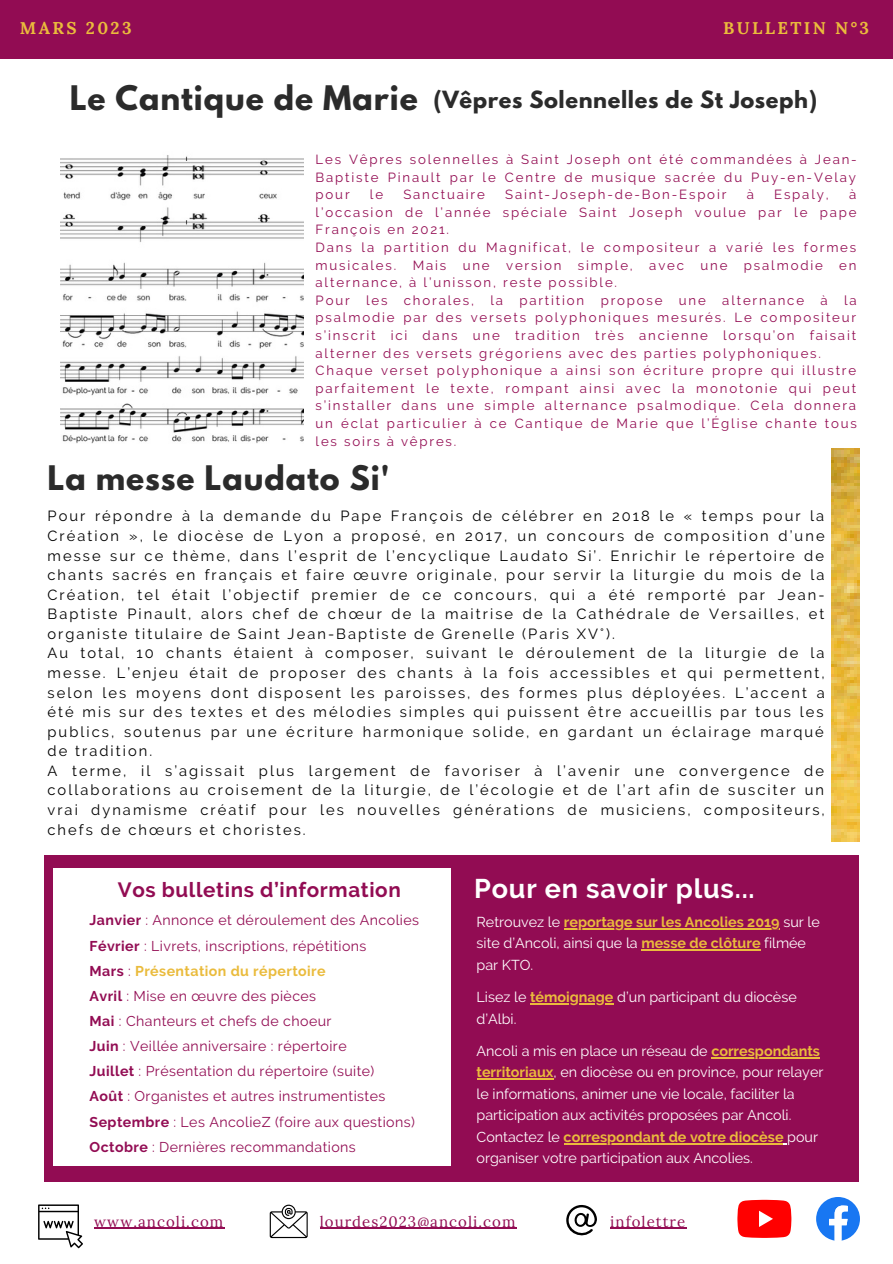
<style>
.page{position:relative;width:893px;height:1264px;background:#fff}
.page>*{position:absolute;margin:0;border:0;box-sizing:border-box;transform-origin:0 0}
.t1{font:700 30px "League Spartan";letter-spacing:.03em;color:#2b2b2b}
.t2{font:700 27px "Raleway";letter-spacing:.03em;color:#fff}
.t3{font:700 21px "League Spartan";letter-spacing:.03em;color:#2b2b2b}
.t4{font:700 20.55px "Raleway";letter-spacing:.03em;color:#920c53}
.t5{font:700 16.95px "Lora";letter-spacing:.14em;color:#eabb3c}
.t6{font:15px "Lora";letter-spacing:.07em;color:#920c53}
.t7{font:14.7px/19.5px "Raleway";letter-spacing:.14em;color:#000}
.t8{font:14.25px/21.5px "Raleway";color:#fff}
.t9{font:14.1px/25px "Raleway";letter-spacing:.03em;color:#920c53}
.t10{font:13.2px/17.5px "Raleway";letter-spacing:.14em;color:#930d53;text-align:justify}
.s1{font-size:30px}
.s2{font-weight:700}
.s3{color:#930d53}
.s4{font-weight:700;color:#eabb3c}
</style>
<div class="page">
<img style="left:61px;top:155px;width:242px;height:288px">
<svg style="left:270px;top:1204px;width:38px;height:33px"></svg>
<svg style="left:566px;top:1205px;width:31px;height:31px"></svg>
<svg style="left:737px;top:1199px;width:54px;height:38px;background:#ff2020"></svg>
<svg style="left:816px;top:1197px;width:43px;height:43px"></svg>
<svg style="left:38px;top:1204px;width:45px;height:44px"></svg>
<img style="left:831px;top:449px;width:28px;height:392px">
<div style="left:44px;top:855px;width:814px;height:326px;background:#920c53"></div>
<div style="left:0;top:0;width:892px;height:58px;background:#920c53"></div>
<div style="left:54px;top:869px;width:397px;height:296px;background:#fff"></div>
<hr style="left:564px;top:928px;width:215px;height:1px;background:#eabb3c">
<hr style="left:641px;top:949px;width:119px;height:1px;background:#eabb3c">
<hr style="left:530px;top:1003px;width:83px;height:1px;background:#eabb3c">
<hr style="left:711px;top:1056px;width:109px;height:2px;background:#eabb3c">
<hr style="left:476px;top:1078px;width:77px;height:1px;background:#eabb3c">
<hr style="left:563px;top:1142px;width:220px;height:2px;background:#eabb3c">
<hr style="left:320px;top:1227px;width:196px;height:1px;background:#920c53">
<hr style="left:610px;top:1227px;width:76px;height:1px;background:#920c53">
<hr style="left:94px;top:1227px;width:130px;height:1px;background:#920c53">
<p class="t5" style="left:20px;top:17px;width:113px">MARS 2023</p>
<p class="t5" style="left:723px;top:17px;width:147px">BULLETIN N°3</p>
<h3 class="t3" style="left:70px;top:89px;width:748px"><span class="s1">Le Cantique de Marie</span> (Vêpres Solennelles de St Joseph)</h3>
<p class="t10" style="left:315px;top:151px;width:542px">Les Vêpres solennelles à Saint Joseph ont été commandées à Jean-Baptiste Pinault par le Centre de musique sacrée du Puy-en-Velay pour</p>
<p class="t10" style="left:315px;top:186px;width:542px;text-align:left;text-indent:533px">à l’occasion de l’année spéciale Saint Joseph voulue par le pape François en 2021.<br>Dans la partition du Magnificat, le compositeur a varié les formes musicales. Mais une version simple, avec une psalmodie en alternance, à l’unisson, reste possible.<br>Pour les chorales, la partition propose une alternance à la psalmodie par des versets polyphoniques mesurés. Le compositeur s’inscrit ici dans une tradition très ancienne lorsqu’on faisait alterner des versets grégoriens avec des parties polyphoniques.<br>Chaque verset polyphonique a ainsi son écriture propre qui illustre parfaitement le texte, rompant ainsi avec la monotonie qui peut s’installer dans une simple alternance psalmodique. Cela donnera un éclat particulier à ce Cantique de Marie que l’Église chante tous les soirs à vêpres.</p>
<p class="t10" style="left:370px;top:186px;width:15px">le</p>
<p class="t10" style="left:403px;top:186px;width:83px">Sanctuaire</p>
<p class="t10" style="left:505px;top:186px;width:223px">Saint-Joseph-de-Bon-Espoir</p>
<p class="t10" style="left:746px;top:186px;width:9px">à</p>
<p class="t10" style="left:774px;top:186px;width:56px">Espaly,</p>
<h1 class="t1" style="left:48px;top:463px;width:343px">La messe Laudato Si'</h1>
<p class="t7" style="left:48px;top:506px;width:778px">Pour répondre à la demande du Pape François de célébrer en 2018 le « temps pour la Création », le diocèse de Lyon a proposé, en 2017, un concours de composition d’une messe sur ce thème, dans l’esprit de l’encyclique Laudato Si’. Enrichir le répertoire de chants sacrés en français et faire œuvre originale, pour servir la liturgie du mois de la Création, tel était l’objectif premier de ce concours, qui a été remporté par Jean-Baptiste Pinault, alors chef de chœur de la maitrise de la Cathédrale de Versailles, et organiste titulaire de Saint Jean-Baptiste de Grenelle (Paris XV°).<br>Au total, 10 chants étaient à composer, suivant le déroulement de la liturgie de la messe. L’enjeu était de proposer des chants à la fois accessibles et qui permettent, selon les moyens dont disposent les paroisses, des formes plus déployées. L’accent a été mis sur des textes et des mélodies simples qui puissent être accueillis par tous les publics, soutenus par une écriture harmonique solide, en gardant un éclairage marqué de tradition.<br>A terme, il s’agissait plus largement de favoriser à l’avenir une convergence de collaborations au croisement de la liturgie, de l’écologie et de l’art afin de susciter un vrai dynamisme créatif pour les nouvelles générations de musiciens, compositeurs, chefs de chœurs et choristes.</p>
<h3 class="t4" style="left:118px;top:878px;width:284px">Vos bulletins d’information</h3>
<p class="t9" style="left:90px;top:908px;width:331px"><span class="s2">Janvier</span> : <span class="s3">Annonce et déroulement des Ancolies </span><span class="s2">Février</span> : <span class="s3">Livrets, inscriptions, répétitions<br></span><span class="s2">Mars</span> : <span class="s4">Présentation du répertoire<br></span><span class="s2">Avril</span> : Mise en œuvre des pièces<br><span class="s2">Mai</span> : Chanteurs et chefs de choeur<br><span class="s2">Juin</span> : Veillée anniversaire : répertoire<br><span class="s2">Juillet</span> : Présentation du répertoire (suite)<br><span class="s2">Août</span> : Organistes et autres instrumentistes <span class="s2">Septembre</span> : Les AncolieZ (foire aux questions)<br><span class="s2">Octobre</span> : Dernières recommandations</p>
<h2 class="t2" style="left:474px;top:872px;width:282px">Pour en savoir plus...</h2>
<p class="t8" style="left:476px;top:911px;width:345px">Retrouvez le <span class="s4">reportage sur les Ancolies 2019</span> sur le site d’Ancoli, ainsi que la <span class="s4">messe de clôture</span> filmée par KTO.</p>
<p class="t8" style="left:476px;top:986px;width:321px">Lisez le <span class="s4">témoignage</span> d’un participant du diocèse d’Albi.</p>
<p class="t8" style="left:476px;top:1040px;width:348px">Ancoli a mis en place un réseau de <span class="s4">correspondants territoriaux</span>, en diocèse ou en province, pour relayer le informations, animer une vie locale, faciliter la participation aux activités proposées par Ancoli.<br>Contactez le <span class="s4">correspondant de votre diocèse</span> pour organiser votre participation aux Ancolies.</p>
<p class="t6" style="left:94px;top:1211px;width:130px">www.ancoli.com</p>
<p class="t6" style="left:320px;top:1211px;width:197px">lourdes2023@ancoli.com</p>
<p class="t6" style="left:610px;top:1211px;width:76px">infolettre</p>
</div>
